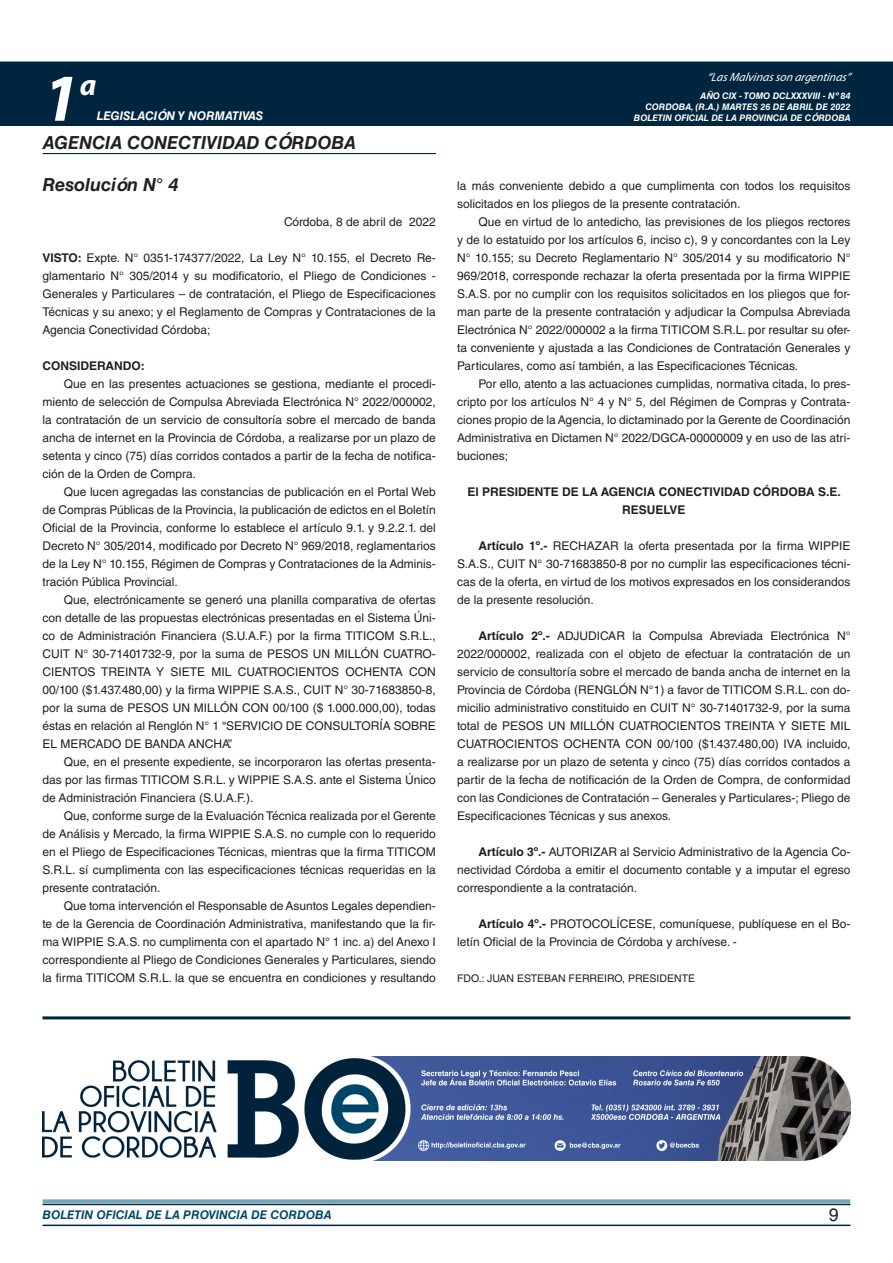
<style>
.page{position:relative;width:893px;height:1263px;background:#fff}
.page>*{position:absolute;margin:0;border:0;box-sizing:border-box;transform-origin:0 0}
.t1{font:italic 700 67.5px "Myriad Pro";color:#fff}
.t2{font:italic 700 30px "Myriad Pro";color:#fff}
.NOMBRE_DE_MINISTERIO{font:italic 700 18px "Helvetica LT Std";color:#231f20}
.t3{font:18px "Helvetica LT Std";color:#231f20}
.TEXTO_BASE{font:12px/18px "Helvetica LT Std";color:#231f20;text-align:justify}
.RESUELVE{font:700 12px "Helvetica LT Std";color:#231f20}
.t4{font:italic 700 12px "Helvetica LT Std";color:#004b6c}
.t5{font:italic 12px "Myriad Pro";color:#fff}
.t6{font:italic 700 12px "Helvetica LT Std";color:#fff}
.FECHA{font:12px "Helvetica LT Std";color:#231f20}
.TEXTO_BASE-2{font:700 12px "Helvetica LT Std";color:#231f20}
.FIRMA{font:10.5px "Helvetica LT Std";color:#231f20}
.t7{font:italic 700 9px/10.8px "Helvetica LT Std";color:#fff;text-align:right}
.s1{font-weight:700}
</style>
<div class="page">
<div style="left:0;top:61px;width:893px;height:6px;background:#73a5b8"></div>
<div style="left:0;top:62px;width:893px;height:64px;background:#00263f"></div>
<hr style="left:43px;top:1224px;width:807px;height:2px;background:#00263f">
<div style="left:42px;top:1198px;width:809px;height:8px;background:#fff;opacity:.75"></div>
<hr style="left:43px;top:153px;width:393px;height:1px;background:#00263f">
<hr style="left:43px;top:1016px;width:807px;height:3px;background:#00263f">
<img style="left:43px;top:1057px;width:807px;height:103px">
<h1 class="t1" style="left:43px;top:54px;width:38px">1</h1>
<h2 class="t2" style="left:80px;top:66px;width:18px">a</h2>
<p class="t6" style="left:97px;top:109px;width:168px">LEGISLACIÓN Y NORMATIVAS</p>
<p class="NOMBRE_DE_MINISTERIO" style="left:43px;top:131px;width:315px">AGENCIA CONECTIVIDAD CÓRDOBA</p>
<p class="NOMBRE_DE_MINISTERIO" style="left:43px;top:174px;width:137px">Resolución N° 4</p>
<p class="FECHA" style="left:284px;top:215px;width:153px">Córdoba, 8 de abril de 2022</p>
<p class="TEXTO_BASE" style="left:43px;top:249px;width:395px"><span class="s1">VISTO:</span> Expte. N° 0351-174377/2022, La Ley N° 10.155, el Decreto Re&shy;glamentario N° 305/2014 y su modificatorio, el Pliego de Condiciones - Generales y Particulares – de contratación, el Pliego de Especificaciones Técnicas y su anexo; y el Reglamento de Compras y Contrataciones de la Agencia Conectividad Córdoba;</p>
<p class="TEXTO_BASE-2" style="left:43px;top:358px;width:104px">CONSIDERANDO:</p>
<p class="TEXTO_BASE" style="left:43px;top:375px;width:395px;text-indent:21px">Que en las presentes actuaciones se gestiona, mediante el procedi&shy;miento de selección de Compulsa Abreviada Electrónica N° 2022/000002, la contratación de un servicio de consultoría sobre el mercado de banda ancha de internet en la Provincia de Córdoba, a realizarse por un plazo de setenta y cinco (75) días corridos contados a partir de la fecha de notifica&shy;ción de la Orden de Compra.</p>
<p class="TEXTO_BASE" style="left:43px;top:483px;width:395px;text-indent:21px">Que lucen agregadas las constancias de publicación en el Portal Web de Compras Públicas de la Provincia, la publicación de edictos en el Boletín Oficial de la Provincia, conforme lo establece el artículo 9.1. y 9.2.2.1. del Decreto N° 305/2014, modificado por Decreto N° 969/2018, reglamentarios de la Ley N° 10.155, Régimen de Compras y Contrataciones de la Adminis&shy;tración Pública Provincial.</p>
<p class="TEXTO_BASE" style="left:43px;top:591px;width:395px;text-indent:21px">Que, electrónicamente se generó una planilla comparativa de ofertas con detalle de las propuestas electrónicas presentadas en el Sistema Úni&shy;co de Administración Financiera (S.U.A.F.) por la firma TITICOM S.R.L., CUIT N° 30-71401732-9, por la suma de PESOS UN MILLÓN CUATRO-CIENTOS TREINTA Y SIETE MIL CUATROCIENTOS OCHENTA CON 00/100 ($1.437.480,00) y la firma WIPPIE S.A.S., CUIT N° 30-71683850-8, por la suma de PESOS UN MILLÓN CON 00/100 ($ 1.000.000,00), todas éstas en relación al Renglón N° 1 “SERVICIO DE CONSULTORÍA SOBRE EL MERCADO DE BANDA ANCHA”.</p>
<p class="TEXTO_BASE" style="left:43px;top:753px;width:395px;text-indent:21px">Que, en el presente expediente, se incorporaron las ofertas presenta&shy;das por las firmas TITICOM S.R.L. y WIPPIE S.A.S. ante el Sistema Único de Administración Financiera (S.U.A.F.).</p>
<p class="TEXTO_BASE" style="left:43px;top:807px;width:395px;text-indent:21px">Que, conforme surge de la Evaluación Técnica realizada por el Gerente de Análisis y Mercado, la firma WIPPIE S.A.S. no cumple con lo requerido en el Pliego de Especificaciones Técnicas, mientras que la firma TITICOM S.R.L. sí cumplimenta con las especificaciones técnicas requeridas en la presente contratación.</p>
<p class="TEXTO_BASE" style="left:43px;top:897px;width:395px;text-indent:21px">Que toma intervención el Responsable de Asuntos Legales dependien&shy;te de la Gerencia de Coordinación Administrativa, manifestando que la fir&shy;ma WIPPIE S.A.S. no cumplimenta con el apartado N° 1 inc. a) del Anexo I correspondiente al Pliego de Condiciones Generales y Particulares, siendo la firma TITICOM S.R.L. la que se encuentra en condiciones y resultando</p>
<p class="t5" style="left:707px;top:70px;width:145px">“LasMalvinasson argentinas”</p>
<p class="t7" style="left:634px;top:91px;width:218px">AÑO CIX - TOMO DCLXXXVIII - Nº 84<br>CORDOBA, (R.A.) MARTES 26 DE ABRIL DE 2022<br>BOLETIN OFICIAL DE LA PROVINCIA DE CÓRDOBA</p>
<p class="TEXTO_BASE" style="left:457px;top:177px;width:395px">la más conveniente debido a que cumplimenta con todos los requisitos solicitados en los pliegos de la presente contratación.</p>
<p class="TEXTO_BASE" style="left:457px;top:213px;width:395px;text-indent:21px">Que en virtud de lo antedicho, las previsiones de los pliegos rectores y de lo estatuido por los artículos 6, inciso c), 9 y concordantes con la Ley N° 10.155; su Decreto Reglamentario N° 305/2014 y su modificatorio N° 969/2018, corresponde rechazar la oferta presentada por la firma WIPPIE S.A.S. por no cumplir con los requisitos solicitados en los pliegos que for&shy;man parte de la presente contratación y adjudicar la Compulsa Abreviada Electrónica N° 2022/000002 a la firma TITICOM S.R.L. por resultar su ofer&shy;ta conveniente y ajustada a las Condiciones de Contratación Generales y Particulares, como así también, a las Especificaciones Técnicas.</p>
<p class="TEXTO_BASE" style="left:457px;top:375px;width:395px;text-indent:21px">Por ello, atento a las actuaciones cumplidas, normativa citada, lo pres&shy;cripto por los artículos N° 4 y N° 5, del Régimen de Compras y Contrata&shy;ciones propio de la Agencia, lo dictaminado por la Gerente de Coordinación Administrativa en Dictamen N° 2022/DGCA-00000009 y en uso de las atri&shy;buciones;</p>
<p class="RESUELVE" style="left:467px;top:484px;width:375px">El PRESIDENTE DE LA AGENCIA CONECTIVIDAD CÓRDOBA S.E.</p>
<p class="RESUELVE" style="left:622px;top:502px;width:65px">RESUELVE</p>
<p class="TEXTO_BASE" style="left:457px;top:537px;width:395px;text-indent:21px"><span class="s1">Artículo 1º.-</span> RECHAZAR la oferta presentada por la firma WIPPIE S.A.S., CUIT N° 30-71683850-8 por no cumplir las especificaciones técni&shy;cas de la oferta, en virtud de los motivos expresados en los considerandos de la presente resolución.</p>
<p class="TEXTO_BASE" style="left:457px;top:627px;width:395px;text-indent:21px"><span class="s1">Artículo 2º.-</span> ADJUDICAR la Compulsa Abreviada Electrónica N° 2022/000002, realizada con el objeto de efectuar la contratación de un servicio de consultoría sobre el mercado de banda ancha de internet en la Provincia de Córdoba (RENGLÓN N°1) a favor de TITICOM S.R.L. con do&shy;micilio administrativo constituido en CUIT N° 30-71401732-9, por la suma total de PESOS UN MILLÓN CUATROCIENTOS TREINTA Y SIETE MIL CUATROCIENTOS OCHENTA CON 00/100 ($1.437.480,00) IVA incluido, a realizarse por un plazo de setenta y cinco (75) días corridos contados a partir de la fecha de notificación de la Orden de Compra, de conformidad con las Condiciones de Contratación – Generales y Particulares-; Pliego de Especificaciones Técnicas y sus anexos.</p>
<p class="TEXTO_BASE" style="left:457px;top:843px;width:395px;text-indent:21px"><span class="s1">Artículo 3º.-</span> AUTORIZAR al Servicio Administrativo de la Agencia Co&shy;nectividad Córdoba a emitir el documento contable y a imputar el egreso correspondiente a la contratación.</p>
<p class="TEXTO_BASE" style="left:457px;top:915px;width:395px;text-indent:21px"><span class="s1">Artículo 4º.-</span> PROTOCOLÍCESE, comuníquese, publíquese en el Bo&shy;letín Oficial de la Provincia de Córdoba y archívese. -</p>
<p class="FIRMA" style="left:457px;top:972px;width:240px">FDO.: JUAN ESTEBAN FERREIRO, PRESIDENTE</p>
<p class="t4" style="left:43px;top:1208px;width:290px">BOLETIN OFICIAL DE LA PROVINCIA DE CORDOBA</p>
<h3 class="t3" style="left:829px;top:1204px;width:12px">9</h3>
</div>
